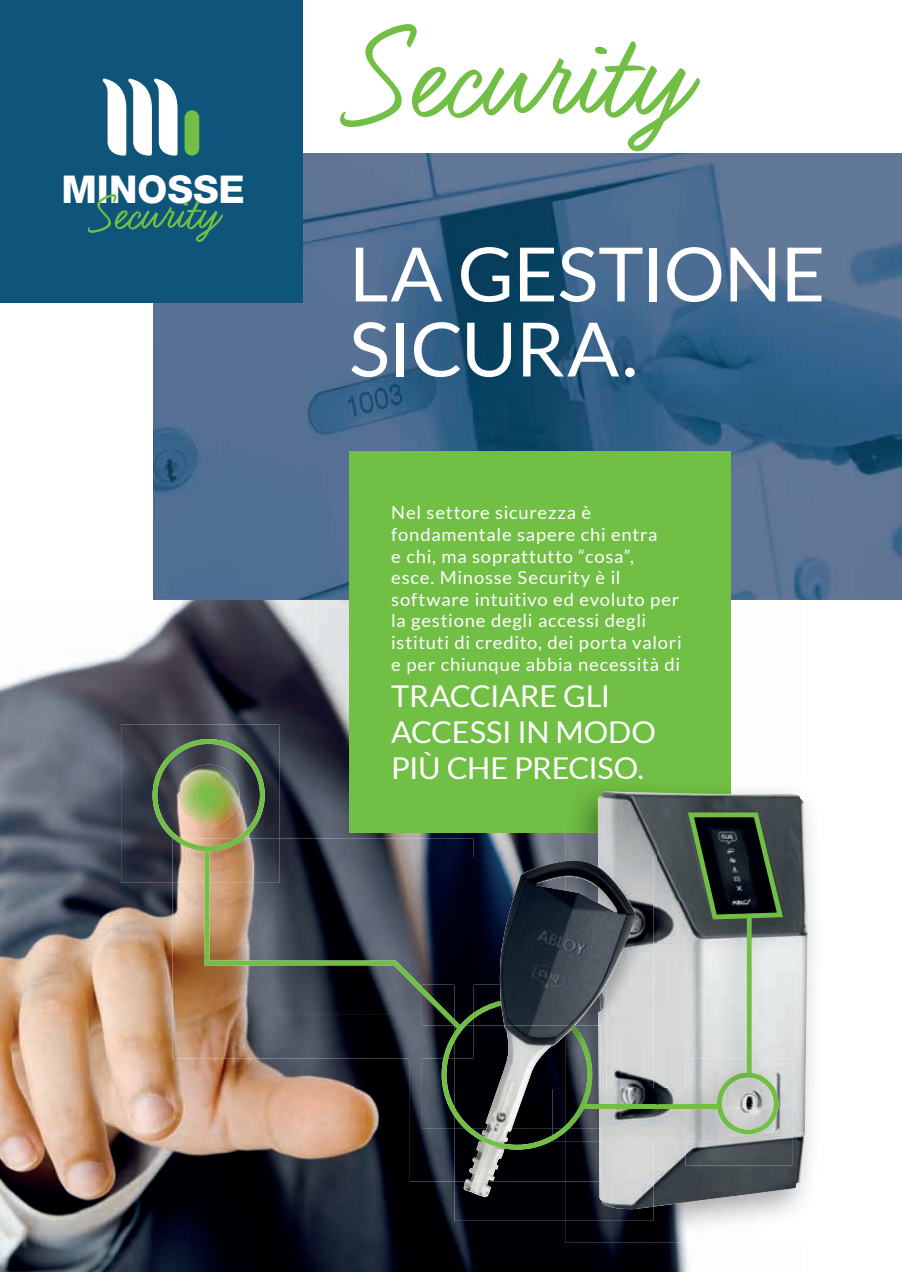
<style>
.page{position:relative;width:902px;height:1272px;background:#fff}
.page>*{position:absolute;margin:0;border:0;box-sizing:border-box;transform-origin:0 0}
.t1{font:139.95px "Felt That";color:#71bf44}
.t2{font:75px/75px "Lato";letter-spacing:-.015em;color:#fff}
.t3{font:52.5px "Felt That";color:#71bf44}
.t4{font:800 38.4px "Helvetica Neue LT Std";color:#fff}
.t5{font:30px/36px "Lato";letter-spacing:-.01em;color:#fff}
.t6{font:18px/21.6px "Lato";letter-spacing:.04em;color:#fff}
</style>
<div class="page">
<img style="left:153px;top:153px;width:641px;height:298px">
<img style="left:794px;top:153px;width:107px;height:447px">
<img style="left:153px;top:451px;width:160px;height:149px">
<img style="left:313px;top:451px;width:482px;height:49px">
<img style="left:313px;top:500px;width:36px;height:100px">
<img style="left:731px;top:500px;width:64px;height:100px">
<div style="left:0;top:0;width:302px;height:302px;background:#0f547b"></div>
<img style="left:0;top:600px;width:689px;height:671px">
<div style="left:349px;top:451px;width:382px;height:381px;background:#71bf44"></div>
<div style="left:807px;top:813px;width:7px;height:364px;background:#f2f3f4"></div>
<img style="left:592px;top:832px;width:5px;height:25px">
<img style="left:565px;top:1206px;width:190px;height:36px">
<img style="left:592px;top:778px;width:51px;height:54px">
<img style="left:592px;top:778px;width:50px;height:1px">
<img style="left:597px;top:791px;width:210px;height:415px">
<img style="left:121px;top:724px;width:158px;height:158px">
<img style="left:685px;top:1107px;width:107px;height:58px">
<svg style="left:733px;top:1107px;width:45px;height:27px"></svg>
<img style="left:454px;top:857px;width:199px;height:363px">
<img style="left:598px;top:857px;width:55px;height:352px">
<img style="left:592px;top:992px;width:6px;height:33px">
<img style="left:598px;top:984px;width:8px;height:104px">
<img style="left:410px;top:1149px;width:44px;height:32px">
<img style="left:454px;top:1128px;width:146px;height:53px">
<img style="left:592px;top:1025px;width:8px;height:79px">
<img style="left:465px;top:1149px;width:39px;height:32px">
<img style="left:600px;top:1088px;width:85px;height:16px">
<img style="left:600px;top:1108px;width:133px;height:33px">
<img style="left:717px;top:1107px;width:16px;height:23px">
<img style="left:592px;top:1108px;width:14px;height:20px">
<img style="left:152px;top:739px;width:440px;height:410px">
<svg style="left:598px;top:1088px;width:2px;height:53px"></svg>
<img style="left:552px;top:1097px;width:36px;height:43px">
<hr style="left:582px;top:1104px;width:137px;height:4px;background:#71bf44">
<img style="left:178px;top:764px;width:61px;height:62px;border-radius:31px">
<svg style="left:103px;top:79px;width:74px;height:77px"></svg>
<div style="left:184px;top:110px;width:15px;height:46px;background:#71bf44;border-radius:7px"></div>
<img style="left:658px;top:799px;width:91px;height:289px">
<img style="left:749px;top:799px;width:46px;height:308px">
<img style="left:685px;top:1058px;width:107px;height:49px">
<img style="left:720px;top:1072px;width:58px;height:35px">
<img style="left:685px;top:1088px;width:48px;height:19px">
<img style="left:716px;top:1088px;width:10px;height:19px">
<img style="left:658px;top:1104px;width:61px;height:3px">
<svg style="left:685px;top:809px;width:100px;height:112px;background:#2c3b2f"></svg>
<div style="left:746px;top:915px;width:5px;height:159px;background:#71bf44"></div>
<h3 class="t4" style="left:61px;top:167px;width:185px">MINOSSE</h3>
<h3 class="t3" style="left:91px;top:182px;width:125px">Security</h3>
<h1 class="t1" style="left:349px;top:-8px;width:331px">Security</h1>
<h2 class="t2" style="left:349px;top:236px;width:478px">LA GESTIONE<br>SICURA.</h2>
<p class="t6" style="left:391px;top:502px;width:292px">Nel settore sicurezza è fondamentale sapere chi entra<br>e chi, ma soprattutto “cosa”, esce. Minosse Security è il software intuitivo ed evoluto per la gestione degli accessi degli istituti di credito, dei porta valori e per chiunque abbia necessità di</p>
<h3 class="t5" style="left:391px;top:677px;width:266px">TRACCIARE GLI<br>ACCESSI IN MODO<br>PIÙ CHE PRECISO.</h3>
</div>
